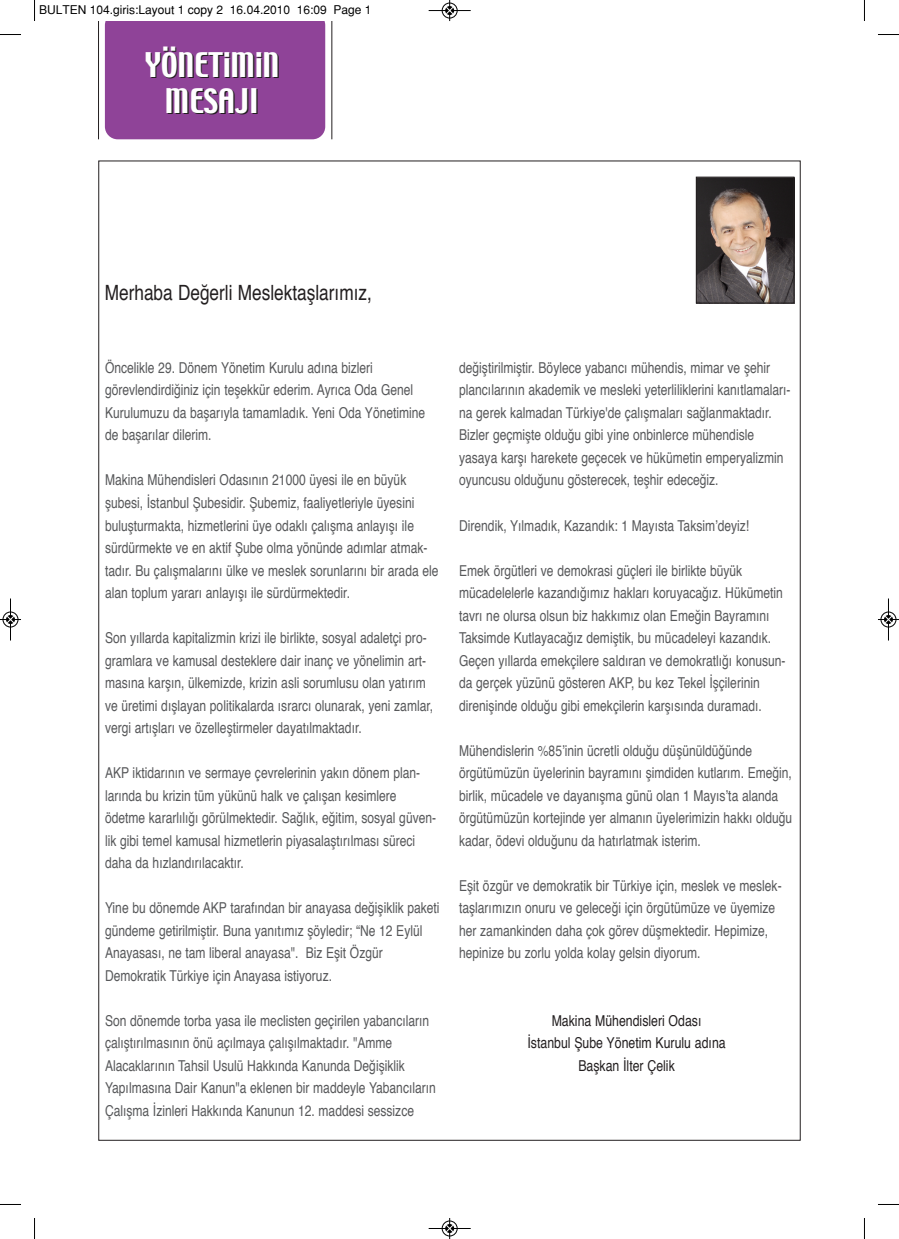
<style>
.page{position:relative;width:899px;height:1239px;background:#fff}
.page>*{position:absolute;margin:0;border:0;box-sizing:border-box;transform-origin:0 0}
.t1{font:30px/36px "Techno";color:#fff;text-align:center}
.t2{font:condensed 21px "Helvetica";color:#231f20}
.t3{font:condensed 15px/22.5px "Helvetica";color:#57585a}
.t4{font:condensed 15px/22.5px "Helvetica";color:#231f20;text-align:center}
.t5{font:12px "Helvetica";color:#000}
</style>
<div class="page">
<img style="left:698px;top:179px;width:93px;height:122px">
<div style="left:696px;top:177px;width:97px;height:126px;border:1px solid #231f20"></div>
<div style="left:105px;top:21px;width:220px;height:118px;background:#8f4398"></div>
<hr style="left:331px;top:21px;width:1px;height:118px;background:#231f20">
<hr style="left:98px;top:21px;width:1px;height:118px;background:#231f20">
<svg style="left:34px;top:0;width:1px;height:21px"></svg>
<svg style="left:0;top:34px;width:21px;height:1px"></svg>
<svg style="left:878px;top:34px;width:20px;height:1px"></svg>
<svg style="left:34px;top:1218px;width:1px;height:20px"></svg>
<svg style="left:0;top:1204px;width:21px;height:1px"></svg>
<svg style="left:878px;top:1204px;width:20px;height:1px"></svg>
<div style="left:441px;top:3px;width:16px;height:16px;border:1px solid #fff;border-radius:50%"></div>
<hr style="left:428px;top:10px;width:42px;height:1px;background:#000">
<div style="left:442px;top:3px;width:15px;height:15px;border:1px solid #000;border-radius:50%"></div>
<svg style="left:445px;top:0;width:8px;height:21px"></svg>
<div style="left:441px;top:1220px;width:16px;height:16px;border:1px solid #fff;border-radius:50%"></div>
<hr style="left:428px;top:1228px;width:42px;height:1px;background:#000">
<div style="left:442px;top:1220px;width:15px;height:15px;border:1px solid #000;border-radius:50%"></div>
<svg style="left:445px;top:1218px;width:8px;height:20px"></svg>
<hr style="left:10px;top:598px;width:1px;height:42px;background:#000">
<div style="left:3px;top:611px;width:15px;height:16px;border:1px solid #000;border-radius:50%"></div>
<svg style="left:0;top:615px;width:21px;height:8px"></svg>
<div style="left:880px;top:611px;width:16px;height:16px;border:1px solid #fff;border-radius:50%"></div>
<hr style="left:887px;top:598px;width:1px;height:42px;background:#000">
<div style="left:880px;top:611px;width:15px;height:16px;border:1px solid #000;border-radius:50%"></div>
<svg style="left:878px;top:615px;width:20px;height:8px"></svg>
<p class="t5" style="left:39px;top:2px;width:334px">BULTEN 104.giris:Layout 1 copy 2 16.04.2010 16:09 Page 1</p>
<h1 class="t1" style="left:145px;top:47px;width:136px">YÖNETİMİN<br>MESAJI</h1>
<h2 class="t2" style="left:105px;top:284px;width:268px">Merhaba Değerli Meslektaşlarımız,</h2>
<p class="t3" style="left:105px;top:357px;width:321px">Öncelikle 29. Dönem Yönetim Kurulu adına bizleri görevlendirdiğiniz için teşekkür ederim. Ayrıca Oda Genel Kurulumuzu da başarıyla tamamladık. Yeni Oda Yönetimine de başarılar dilerim.</p>
<p class="t3" style="left:105px;top:470px;width:335px">Makina Mühendisleri Odasının 21000 üyesi ile en büyük şubesi, İstanbul Şubesidir. Şubemiz, faaliyetleriyle üyesini buluşturmakta, hizmetlerini üye odaklı çalışma anlayışı ile sürdürmekte ve en aktif Şube olma yönünde adımlar atmak&shy;tadır. Bu çalışmalarını ülke ve meslek sorunlarını bir arada ele alan toplum yararı anlayışı ile sürdürmektedir.</p>
<p class="t3" style="left:105px;top:627px;width:329px">Son yıllarda kapitalizmin krizi ile birlikte, sosyal adaletçi pro&shy;gramlara ve kamusal desteklere dair inanç ve yönelimin art&shy;masına karşın, ülkemizde, krizin asli sorumlusu olan yatırım ve üretimi dışlayan politikalarda ısrarcı olunarak, yeni zamlar, vergi artışları ve özelleştirmeler dayatılmaktadır.</p>
<p class="t3" style="left:105px;top:762px;width:332px">AKP iktidarının ve sermaye çevrelerinin yakın dönem plan&shy;larında bu krizin tüm yükünü halk ve çalışan kesimlere ödetme kararlılığı görülmektedir. Sağlık, eğitim, sosyal güven&shy;lik gibi temel kamusal hizmetlerin piyasalaştırılması süreci daha da hızlandırılacaktır.</p>
<p class="t3" style="left:105px;top:897px;width:336px">Yine bu dönemde AKP tarafından bir anayasa değişiklik paketi gündeme getirilmiştir. Buna yanıtımız şöyledir; “Ne 12 Eylül Anayasası, ne tam liberal anayasa". Biz Eşit Özgür Demokratik Türkiye için Anayasa istiyoruz.</p>
<p class="t3" style="left:105px;top:1010px;width:332px">Son dönemde torba yasa ile meclisten geçirilen yabancıların çalıştırılmasının önü açılmaya çalışılmaktadır. "Amme Alacaklarının Tahsil Usulü Hakkında Kanunda Değişiklik Yapılmasına Dair Kanun"a eklenen bir maddeyle Yabancıların Çalışma İzinleri Hakkında Kanunun 12. maddesi sessizce</p>
<p class="t3" style="left:459px;top:357px;width:333px">değiştirilmiştir. Böylece yabancı mühendis, mimar ve şehir plancılarının akademik ve mesleki yeterliliklerini kanıtlamaları&shy;na gerek kalmadan Türkiye'de çalışmaları sağlanmaktadır.<br>Bizler geçmişte olduğu gibi yine onbinlerce mühendisle yasaya karşı harekete geçecek ve hükümetin emperyalizmin oyuncusu olduğunu gösterecek, teşhir edeceğiz.</p>
<p class="t3" style="left:459px;top:515px;width:291px">Direndik, Yılmadık, Kazandık: 1 Mayısta Taksim’deyiz!</p>
<p class="t3" style="left:459px;top:560px;width:328px">Emek örgütleri ve demokrasi güçleri ile birlikte büyük mücadelelerle kazandığımız hakları koruyacağız. Hükümetin tavrı ne olursa olsun biz hakkımız olan Emeğin Bayramını Taksimde Kutlayacağız demiştik, bu mücadeleyi kazandık.<br>Geçen yıllarda emekçilere saldıran ve demokratlığı konusun&shy;da gerçek yüzünü gösteren AKP, bu kez Tekel İşçilerinin direnişinde olduğu gibi emekçilerin karşısında duramadı.</p>
<p class="t3" style="left:459px;top:740px;width:334px">Mühendislerin %85’inin ücretli olduğu düşünüldüğünde örgütümüzün üyelerinin bayramını şimdiden kutlarım. Emeğin, birlik, mücadele ve dayanışma günü olan 1 Mayıs’ta alanda örgütümüzün kortejinde yer almanın üyelerimizin hakkı olduğu kadar, ödevi olduğunu da hatırlatmak isterim.</p>
<p class="t3" style="left:459px;top:875px;width:324px">Eşit özgür ve demokratik bir Türkiye için, meslek ve meslek&shy;taşlarımızın onuru ve geleceği için örgütümüze ve üyemize her zamankinden daha çok görev düşmektedir. Hepimize, hepinize bu zorlu yolda kolay gelsin diyorum.</p>
<p class="t4" style="left:527px;top:1010px;width:200px">Makina Mühendisleri Odası<br>İstanbul Şube Yönetim Kurulu adına<br>Başkan İlter Çelik</p>
</div>
